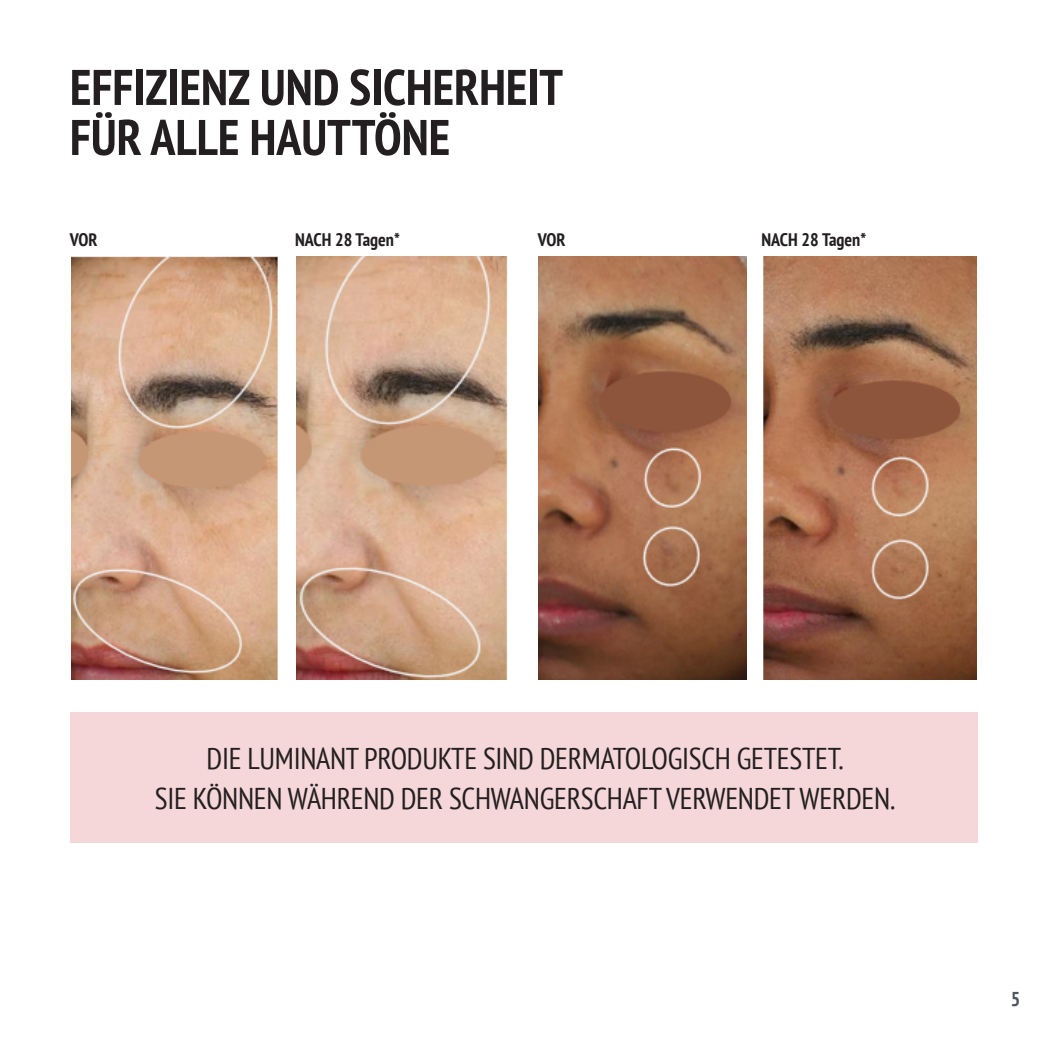
<style>
.page{position:relative;width:1049px;height:1049px;background:#fff}
.page>*{position:absolute;margin:0;border:0;box-sizing:border-box;transform-origin:0 0}
.TITOLO_EHRAHRDT{font:700 condensed 50px/50px "PT Sans";color:#231f20}
.BODYCOPY{font:condensed 30px "PT Sans";letter-spacing:-.01em;color:#231f20}
.t1{font:700 condensed 20px "PT Sans";color:#50545b}
.BODYCOPY-2{font:700 condensed 18px "PT Sans";color:#231f20}
</style>
<div class="page">
<img style="left:72px;top:257px;width:206px;height:422px">
<div style="left:70px;top:712px;width:907px;height:130px;background:#f5d7d9"></div>
<img style="left:297px;top:257px;width:211px;height:422px">
<img style="left:538px;top:257px;width:208px;height:422px">
<img style="left:763px;top:257px;width:212px;height:422px">
<p class="TITOLO_EHRAHRDT" style="left:70px;top:61px;width:494px">EFFIZIENZ UND SICHERHEIT<br>FÜR ALLE HAUTTÖNE</p>
<p class="BODYCOPY-2" style="left:70px;top:228px;width:29px">VOR</p>
<p class="BODYCOPY-2" style="left:295px;top:228px;width:106px">NACH 28 Tagen*</p>
<p class="BODYCOPY-2" style="left:538px;top:228px;width:29px">VOR</p>
<p class="BODYCOPY-2" style="left:761px;top:228px;width:106px">NACH 28 Tagen*</p>
<p class="BODYCOPY" style="left:206px;top:739px;width:638px">DIE LUMINANT PRODUKTE SIND DERMATOLOGISCH GETESTET.</p>
<p class="BODYCOPY" style="left:155px;top:778px;width:741px">SIE KÖNNEN WÄHREND DER SCHWANGERSCHAFT VERWENDET WERDEN.</p>
<p class="t1" style="left:1010px;top:985px;width:11px">5</p>
</div>
